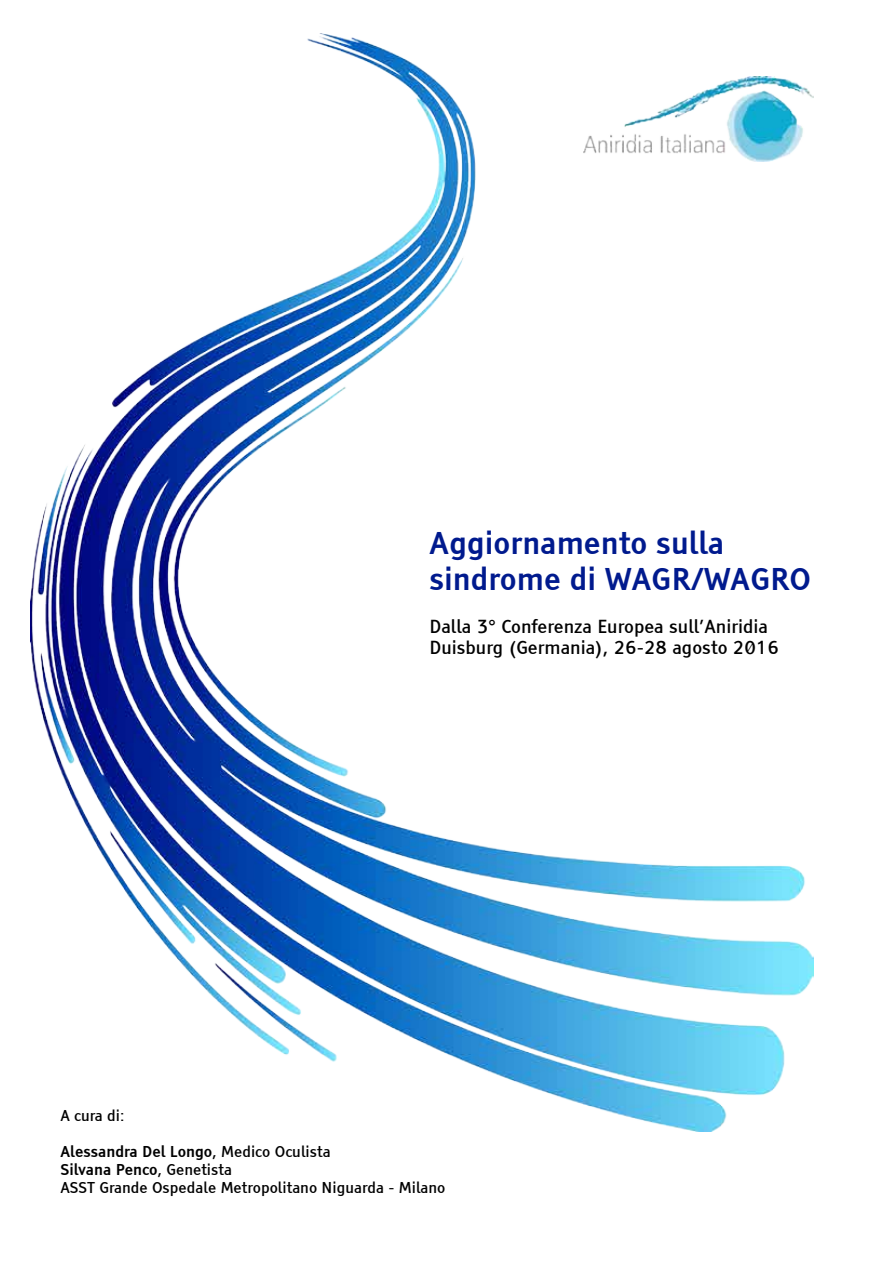
<style>
.page{position:relative;width:893px;height:1263px;background:#fff}
.page>*{position:absolute;margin:0;border:0;box-sizing:border-box;transform-origin:0 0}
.t1{font:30px/36px "Tiresias Keyfont V2";color:#001a8e}
.t2{font:18px/21.6px "Tiresias P Cfont Z";color:#000}
.t3{font:15px/18px "Tiresias Keyfont V2";color:#000}
.t4{font:15px "Tiresias P Cfont Z";color:#000}
.s1{font-family:"Tiresias P Cfont Z"}
</style>
<div class="page">
<img style="left:31px;top:34px;width:783px;height:1097px">
<img style="left:583px;top:77px;width:231px;height:85px">
<h1 class="t1" style="left:429px;top:525px;width:383px">Aggiornamento sulla sindrome di WAGR/WAGRO</h1>
<p class="t2" style="left:429px;top:615px;width:351px">Dalla 3° Conferenza Europea sull’Aniridia<br>Duisburg (Germania), 26-28 agosto 2016</p>
<p class="t4" style="left:60px;top:1106px;width:66px">A cura di:</p>
<p class="t3" style="left:60px;top:1143px;width:272px">Alessandra Del Longo<span class="s1">, Medico Oculista<br></span>Silvana Penco<span class="s1">, Genetista</span></p>
<p class="t4" style="left:60px;top:1178px;width:387px">ASST Grande Ospedale Metropolitano Niguarda - Milano</p>
</div>
